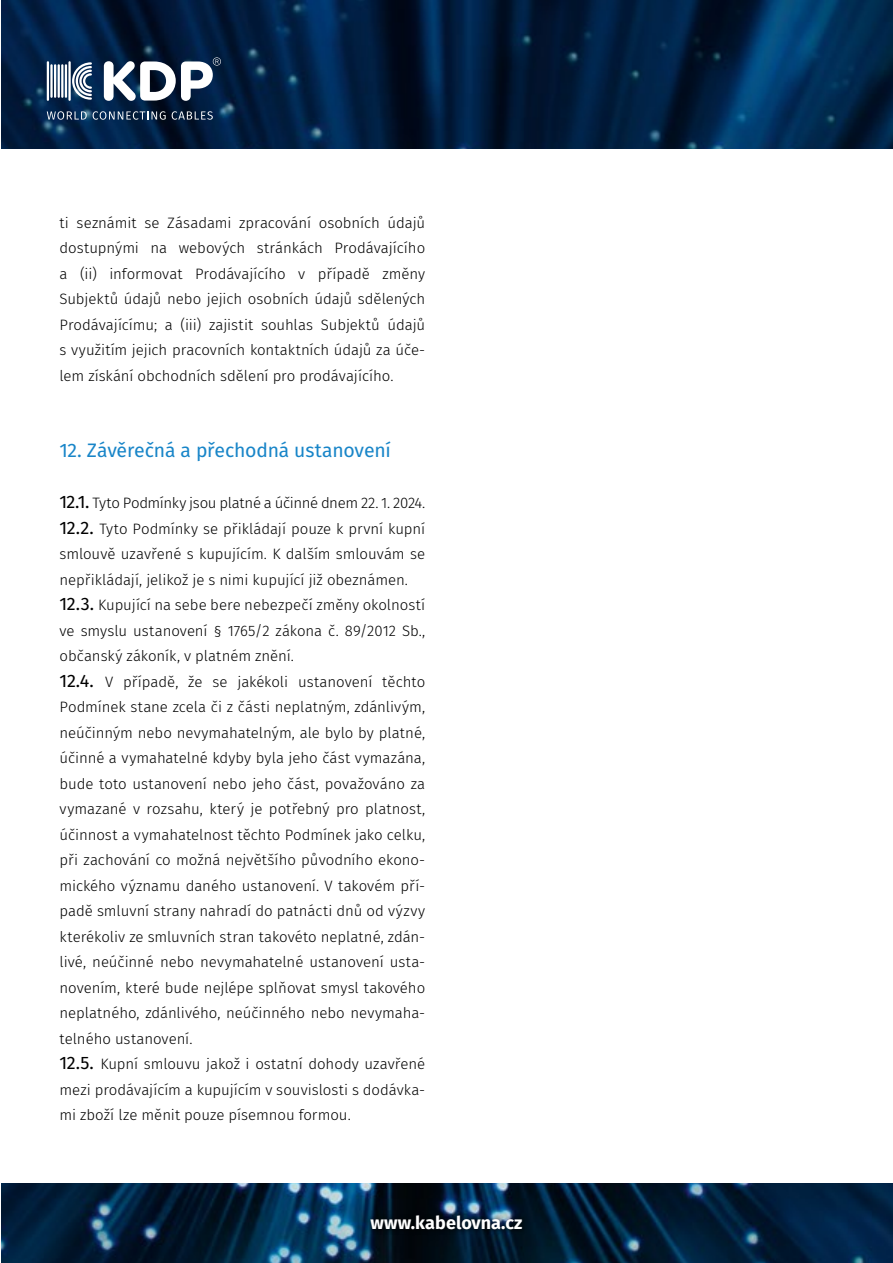
<style>
.page{position:relative;width:893px;height:1263px;background:#fff}
.page>*{position:absolute;margin:0;border:0;box-sizing:border-box;transform-origin:0 0}
.t1{font:19.5px "Fira Sans";letter-spacing:-.01em;color:#1885c8}
.t2{font:700 18px "Fira Sans";letter-spacing:.005em;color:#fff}
.t3{font:300 15px/25.5px "Fira Sans";letter-spacing:-.005em;color:#000;text-align:justify}
.s1{font-weight:400;font-size:18px}
</style>
<div class="page">
<img style="left:1px;top:0;width:892px;height:1263px">
<hr style="left:68px;top:61px;width:3px;height:40px;background:#fff">
<hr style="left:47px;top:61px;width:2px;height:40px;background:#fff">
<hr style="left:50px;top:64px;width:3px;height:34px;background:#fff">
<hr style="left:54px;top:64px;width:2px;height:34px;background:#fff">
<hr style="left:58px;top:64px;width:2px;height:34px;background:#fff">
<hr style="left:61px;top:64px;width:2px;height:34px;background:#fff">
<hr style="left:65px;top:64px;width:2px;height:34px;background:#fff">
<svg style="left:72px;top:62px;width:20px;height:38px"></svg>
<svg style="left:104px;top:57px;width:117px;height:44px"></svg>
<svg style="left:47px;top:111px;width:40px;height:9px"></svg>
<svg style="left:93px;top:111px;width:73px;height:9px"></svg>
<svg style="left:172px;top:111px;width:41px;height:9px"></svg>
<div style="left:365px;top:1210px;width:163px;height:25px;background:#000;opacity:.5"></div>
<div style="left:0;top:149px;width:893px;height:1033px;background:#fff"></div>
<p class="t3" style="left:60px;top:210px;width:367px">ti seznámit se Zásadami zpracování osobních údajů dostupnými na webových stránkách Prodávajícího a (ii) informovat Prodávajícího v případě změny Subjektů údajů nebo jejich osobních údajů sdělených Prodávajícímu; a (iii) zajistit souhlas Subjektů údajů s využitím jejich pracovních kontaktních údajů za úče&shy;lem získání obchodních sdělení pro prodávajícího.</p>
<h1 class="t1" style="left:60px;top:436px;width:333px">12. Závěrečná a přechodná ustanovení</h1>
<p class="t3" style="left:60px;top:490px;width:367px;text-align:left"><span class="s1">12.1.</span> Tyto Podmínky jsou platné a účinné dnem 22. 1. 2024.<br><span class="s1">12.2.</span> Tyto Podmínky se přikládají pouze k první kupní smlouvě uzavřené s kupujícím. K dalším smlouvám se nepřikládají, jelikož je s nimi kupující již obeznámen.<br><span class="s1">12.3.</span> Kupující na sebe bere nebezpečí změny okolností ve smyslu ustanovení § 1765/2 zákona č. 89/2012 Sb., občanský zákoník, v platném znění.<br><span class="s1">12.4.</span> V případě, že se jakékoli ustanovení těchto Podmínek stane zcela či z části neplatným, zdánlivým, neúčinným nebo nevymahatelným, ale bylo by platné, účinné a vymahatelné kdyby byla jeho část vymazána, bude toto ustanovení nebo jeho část, považováno za vymazané v rozsahu, který je potřebný pro platnost, účinnost a vymahatelnost těchto Podmínek jako celku, při zachování co možná největšího původního ekono&shy;mického významu daného ustanovení. V takovém pří&shy;padě smluvní strany nahradí do patnácti dnů od výzvy kterékoliv ze smluvních stran takovéto neplatné, zdán&shy;livé, neúčinné nebo nevymahatelné ustanovení usta&shy;novením, které bude nejlépe splňovat smysl takového neplatného, zdánlivého, neúčinného nebo nevymaha&shy;telného ustanovení.<br><span class="s1">12.5.</span> Kupní smlouvu jakož i ostatní dohody uzavřené mezi prodávajícím a kupujícím v souvislosti s dodávka&shy;mi zboží lze měnit pouze písemnou formou.</p>
<p class="t2" style="left:371px;top:1207px;width:153px">www.kabelovna.cz</p>
</div>
